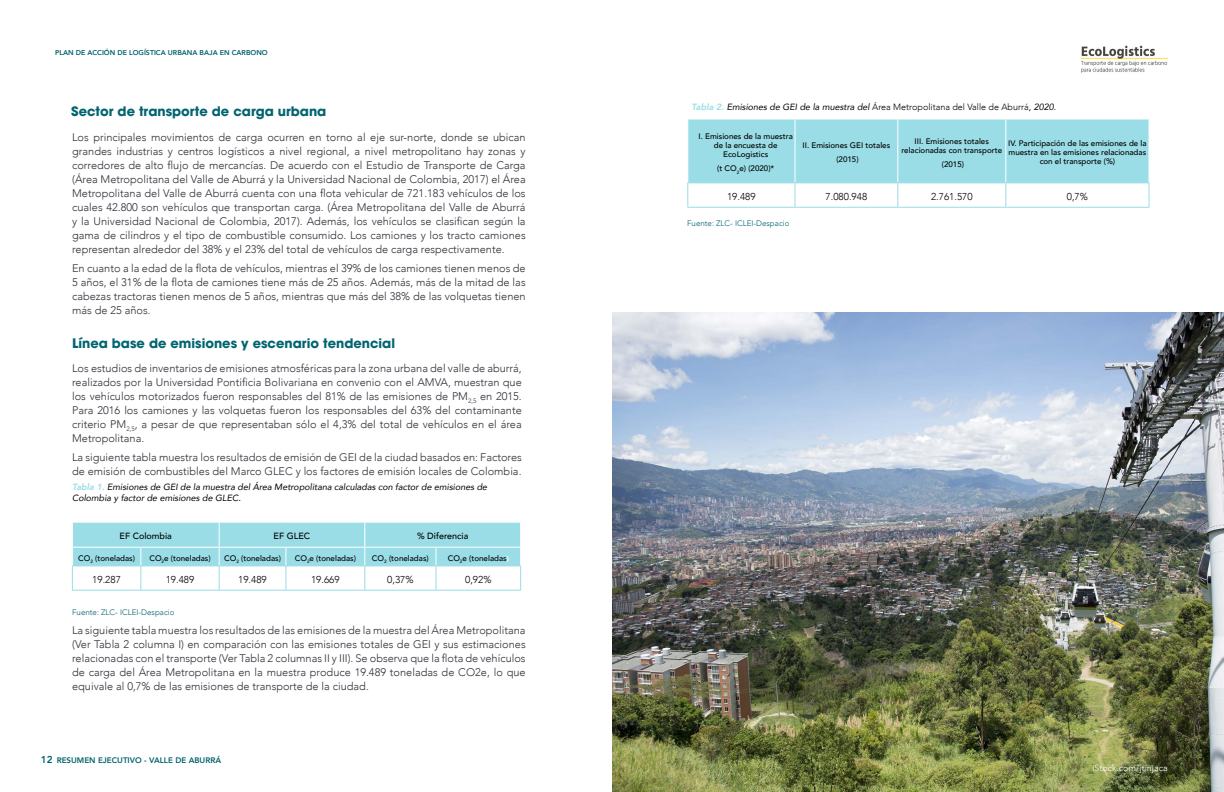
<style>
.page{position:relative;width:1224px;height:792px;background:#fff}
.page>*{position:absolute;margin:0;border:0;box-sizing:border-box;transform-origin:0 0}
.Heading_2{font:700 13px "Avant Garde";color:#006470}
.Parrafo_general{font:300 11px/14px "Avenir";color:#2c3037;text-align:justify}
.t1{font:300 10px "Avenir";color:#000}
.t2{font:italic 9px/10.8px "Avenir";color:#000}
.t3{font:500 9px "Avenir";color:#000}
.t4{font:300 9px "Avenir";color:#fff}
.t5{font:500 8px/9px "Avenir";color:#000;text-align:center}
.t6{font:300 8px "Avenir";color:#006470}
.t7{font:800 8px "Avenir";color:#00636c}
.t8{font:800 7px "Avenir";color:#00636c}
.s1{font-weight:800;color:#9adde6}
.s2{font-weight:900;font-size:7px;color:#fff}
.s3{font-size:10px}
.s4{font-weight:300;font-style:normal}
.s5{font-size:8px}
</style>
<div class="page">
<img style="left:1080px;top:45px;width:89px;height:28px">
<svg style="left:72px;top:522px;width:449px;height:68px"></svg>
<hr style="left:72px;top:590px;width:69px;height:1px;background:#9adde6">
<hr style="left:141px;top:590px;width:78px;height:1px;background:#9adde6">
<hr style="left:219px;top:590px;width:67px;height:1px;background:#9adde6">
<hr style="left:286px;top:590px;width:79px;height:1px;background:#9adde6">
<hr style="left:365px;top:590px;width:71px;height:1px;background:#9adde6">
<hr style="left:436px;top:590px;width:85px;height:1px;background:#9adde6">
<svg style="left:688px;top:119px;width:462px;height:88px"></svg>
<hr style="left:688px;top:207px;width:107px;height:1px;background:#9adde6">
<hr style="left:795px;top:207px;width:103px;height:1px;background:#9adde6">
<hr style="left:898px;top:207px;width:108px;height:1px;background:#9adde6">
<hr style="left:1006px;top:207px;width:143px;height:1px;background:#9adde6">
<img style="left:612px;top:312px;width:612px;height:480px">
<p class="t8" style="left:55px;top:47px;width:214px">PLAN DE ACCIÓN DE LOGÍSTICA URBANA BAJA EN CARBONO</p>
<p class="Heading_2" style="left:71px;top:103px;width:257px">Sector de transporte de carga urbana</p>
<p class="Parrafo_general" style="left:72px;top:131px;width:455px">Los principales movimientos de carga ocurren en torno al eje sur-norte, donde se ubican grandes industrias y centros logísticos a nivel regional, a nivel metropolitano hay zonas y corredores de alto flujo de mercancías. De acuerdo con el Estudio de Transporte de Carga (Área Metropolitana del Valle de Aburrá y la Universidad Nacional de Colombia, 2017) el Área Metropolitana del Valle de Aburrá cuenta con una flota vehicular de 721.183 vehículos de los cuales 42.800 son vehículos que transportan carga. (Área Metropolitana del Valle de Aburrá y la Universidad Nacional de Colombia, 2017). Además, los vehículos se clasifican según la gama de cilindros y el tipo de combustible consumido. Los camiones y los tracto camiones representan alrededor del 38% y el 23% del total de vehículos de carga respectivamente.</p>
<p class="Parrafo_general" style="left:72px;top:262px;width:455px">En cuanto a la edad de la flota de vehículos, mientras el 39% de los camiones tienen menos de 5 años, el 31% de la flota de camiones tiene más de 25 años. Además, más de la mitad de las cabezas tractoras tienen menos de 5 años, mientras que más del 38% de las volquetas tienen más de 25 años.</p>
<p class="Heading_2" style="left:72px;top:334px;width:324px">Línea base de emisiones y escenario tendencial</p>
<p class="Parrafo_general" style="left:72px;top:361px;width:451px">Los estudios de inventarios de emisiones atmosféricas para la zona urbana del valle de aburrá, realizados por la Universidad Pontificia Bolivariana en convenio con el AMVA, muestran que los vehículos motorizados fueron responsables del 81% de las emisiones de PM<sub>2,5</sub> en 2015.<br>Para 2016 los camiones y las volquetas fueron los responsables del 63% del contaminante criterio PM<sub>2,5</sub>, a pesar de que representaban sólo el 4,3% del total de vehículos en el área Metropolitana.</p>
<p class="Parrafo_general" style="left:72px;top:450px;width:451px">La siguiente tabla muestra los resultados de emisión de GEI de la ciudad basados en: Factores de emisión de combustibles del Marco GLEC y los factores de emisión locales de Colombia.</p>
<p class="t2" style="left:72px;top:482px;width:417px"><span class="s1">Tabla 1.</span> Emisiones de GEI de la muestra del Área Metropolitana calculadas con factor de emisiones de<br>Colombia y factor de emisiones de GLEC.</p>
<p class="t3" style="left:120px;top:529px;width:54px">EF Colombia</p>
<p class="t3" style="left:274px;top:529px;width:38px">EF GLEC</p>
<p class="t3" style="left:417px;top:529px;width:53px">% Diferencia</p>
<p class="t5" style="left:78px;top:553px;width:58px">CO<sub>2</sub> (toneladas)</p>
<p class="t5" style="left:149px;top:553px;width:63px">CO<sub>2</sub>e (toneladas)</p>
<p class="t5" style="left:224px;top:553px;width:58px">CO<sub>2</sub> (toneladas)</p>
<p class="t5" style="left:295px;top:553px;width:63px">CO<sub>2</sub>e (toneladas)</p>
<p class="t5" style="left:372px;top:553px;width:58px">CO<sub>2</sub> (toneladas)</p>
<p class="t5" style="left:448px;top:553px;width:63px">CO<sub>2</sub>e (toneladas<span class="s2">)</span></p>
<p class="t1" style="left:92px;top:574px;width:30px">19.287</p>
<p class="t1" style="left:166px;top:574px;width:30px">19.489</p>
<p class="t1" style="left:238px;top:574px;width:30px">19.489</p>
<p class="t1" style="left:311px;top:574px;width:30px">19.669</p>
<p class="t1" style="left:387px;top:574px;width:28px">0,37%</p>
<p class="t1" style="left:465px;top:574px;width:28px">0,92%</p>
<p class="t6" style="left:72px;top:608px;width:104px">Fuente: ZLC- ICLEI-Despacio</p>
<p class="Parrafo_general" style="left:72px;top:623px;width:455px">La siguiente tabla muestra los resultados de las emisiones de la muestra del Área Metropolitana (Ver Tabla 2 columna I) en comparación con las emisiones totales de GEI y sus estimaciones relacionadas con el transporte (Ver Tabla 2 columnas II y III). Se observa que la flota de vehículos de carga del Área Metropolitana en la muestra produce 19.489 toneladas de CO2e, lo que equivale al 0,7% de las emisiones de transporte de la ciudad.</p>
<p class="t7" style="left:41px;top:754px;width:182px"><span class="s3">12</span> RESUMEN EJECUTIVO - VALLE DE ABURRÁ</p>
<p class="t2" style="left:692px;top:101px;width:366px"><span class="s1">Tabla 2.</span> Emisiones de GEI de la muestra del <span class="s4">Área Metropolitana del Valle de Aburrá</span>, 2020<span class="s5">.</span></p>
<p class="t5" style="left:699px;top:131px;width:96px">I. Emisiones de la muestra de la encuesta de<br>EcoLogistics</p>
<p class="t5" style="left:717px;top:163px;width:59px">(t CO<sub>2</sub>e) (2020)*</p>
<p class="t5" style="left:901px;top:136px;width:102px">III. Emisiones totales relacionadas con transporte</p>
<p class="t5" style="left:942px;top:159px;width:24px">(2015)</p>
<p class="t5" style="left:1008px;top:138px;width:140px">IV. Participación de las emisiones de la muestra en las emisiones relacionadas con el transporte (%)</p>
<p class="t5" style="left:803px;top:140px;width:89px">II. Emisiones GEI totales</p>
<p class="t5" style="left:836px;top:154px;width:24px">(2015)</p>
<p class="t1" style="left:727px;top:191px;width:30px">19.489</p>
<p class="t1" style="left:826px;top:191px;width:43px">7.080.948</p>
<p class="t1" style="left:931px;top:191px;width:43px">2.761.570</p>
<p class="t1" style="left:1067px;top:191px;width:23px">0,7%</p>
<p class="t6" style="left:687px;top:219px;width:104px">Fuente: ZLC- ICLEI-Despacio</p>
<p class="t4" style="left:1092px;top:763px;width:77px">iStock.com/jtinjaca</p>
</div>
